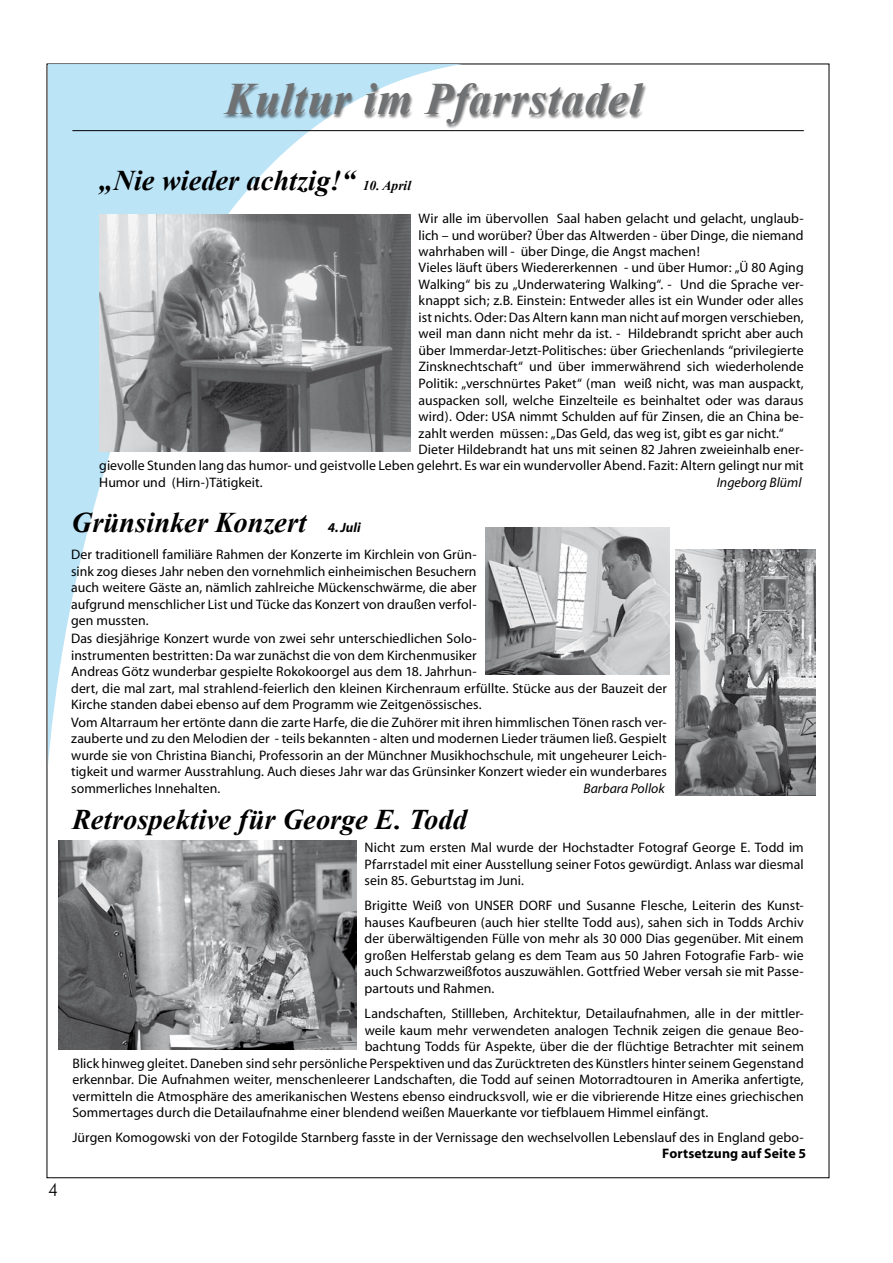
<style>
.page{position:relative;width:893px;height:1263px;background:#fff}
.page>*{position:absolute;margin:0;border:0;box-sizing:border-box;transform-origin:0 0}
.t1{font:italic 700 45px "Times New Roman";letter-spacing:.02em;color:#707173}
.t2{font:italic 700 28.5px "Times New Roman";color:#000}
.t3{font:300 18px "Futura BT";color:#000}
.t4{font:13.8px/16.6px "Myriad";letter-spacing:.005em;color:#000;text-align:justify}
.t5{font:italic 13.8px "Myriad";color:#000}
.t6{font:700 13.8px "Myriad";letter-spacing:.01em;color:#000}
.s1{font-size:13.5px}
.s2{font-family:"Myriad";font-size:13.5px}
</style>
<div class="page">
<svg style="left:48px;top:64px;width:415px;height:700px"></svg>
<img style="left:100px;top:215px;width:310px;height:236px">
<img style="left:58px;top:841px;width:298px;height:208px">
<img style="left:485px;top:528px;width:184px;height:146px">
<img style="left:675px;top:549px;width:141px;height:247px">
<div style="left:222px;top:84px;width:506px;height:80px;background:#000;opacity:.5"></div>
<hr style="left:72px;top:130px;width:732px;height:1px;background:#000">
<h1 class="t1" style="left:225px;top:68px;width:418px">Kultur im Pfarrstadel</h1>
<h3 class="t3" style="left:48px;top:1178px;width:12px">4</h3>
<h2 class="t2" style="left:99px;top:161px;width:313px">„Nie wieder achtzig!“ <span class="s1">10. April</span></h2>
<p class="t4" style="left:419px;top:211px;width:387px">Wir alle im übervollen Saal haben gelacht und gelacht, unglaub-</p>
<p class="t4" style="left:419px;top:227px;width:387px">lich – und worüber? Über das Altwerden - über Dinge, die niemand</p>
<p class="t4" style="left:419px;top:244px;width:283px">wahrhaben will - über Dinge, die Angst machen!</p>
<p class="t4" style="left:419px;top:260px;width:387px">Vieles läuft übers Wiedererkennen - und über Humor: „Ü 80 Aging</p>
<p class="t4" style="left:419px;top:276px;width:387px">Walking“ bis zu „Underwatering Walking“. - Und die Sprache ver-</p>
<p class="t4" style="left:419px;top:293px;width:387px">knappt sich; z.B. Einstein: Entweder alles ist ein Wunder oder alles</p>
<p class="t4" style="left:419px;top:309px;width:386px">ist nichts. Oder: Das Altern kann man nicht auf morgen verschieben,</p>
<p class="t4" style="left:419px;top:326px;width:386px">weil man dann nicht mehr da ist. - Hildebrandt spricht aber auch</p>
<p class="t4" style="left:419px;top:343px;width:386px">über Immerdar-Jetzt-Politisches: über Griechenlands “privilegierte</p>
<p class="t4" style="left:419px;top:359px;width:386px">Zinsknechtschaft“ und über immerwährend sich wiederholende</p>
<p class="t4" style="left:419px;top:376px;width:386px">Politik: „verschnürtes Paket“ (man weiß nicht, was man auspackt,</p>
<p class="t4" style="left:419px;top:392px;width:386px">auspacken soll, welche Einzelteile es beinhaltet oder was daraus</p>
<p class="t4" style="left:419px;top:409px;width:387px">wird). Oder: USA nimmt Schulden auf für Zinsen, die an China be-</p>
<p class="t4" style="left:419px;top:425px;width:366px">zahlt werden müssen: „Das Geld, das weg ist, gibt es gar nicht.“</p>
<p class="t4" style="left:419px;top:441px;width:387px">Dieter Hildebrandt hat uns mit seinen 82 Jahren zweieinhalb ener-</p>
<p class="t4" style="left:99px;top:458px;width:706px">gievolle Stunden lang das humor- und geistvolle Leben gelehrt. Es war ein wundervoller Abend. Fazit: Altern gelingt nur mit</p>
<p class="t4" style="left:99px;top:474px;width:165px">Humor und (Hirn-)Tätigkeit.</p>
<p class="t5" style="left:717px;top:475px;width:86px">Ingeborg Blüml</p>
<h2 class="t2" style="left:72px;top:503px;width:290px">Grünsinker Konzert <span class="s2">4. Juli</span></h2>
<p class="t4" style="left:71px;top:547px;width:597px;text-align:left">Der traditionell familiäre Rahmen der Konzerte im Kirchlein von Grün-<br>sink zog dieses Jahr neben den vornehmlich einheimischen Besuchern<br>auch weitere Gäste an, nämlich zahlreiche Mückenschwärme, die aber<br>aufgrund menschlicher List und Tücke das Konzert von draußen verfol-<br>gen mussten.<br>Das diesjährige Konzert wurde von zwei sehr unterschiedlichen Solo-<br>instrumenten bestritten: Da war zunächst die von dem Kirchenmusiker<br>Andreas Götz wunderbar gespielte Rokokoorgel aus dem 18. Jahrhun-<br>dert, die mal zart, mal strahlend-feierlich den kleinen Kirchenraum erfüllte. Stücke aus der Bauzeit der Kirche standen dabei ebenso auf dem Programm wie Zeitgenössisches.<br>Vom Altarraum her ertönte dann die zarte Harfe, die die Zuhörer mit ihren himmlischen Tönen rasch ver&shy;zauberte und zu den Melodien der - teils bekannten - alten und modernen Lieder träumen ließ. Gespielt wurde sie von Christina Bianchi, Professorin an der Münchner Musikhochschule, mit ungeheurer Leich&shy;tigkeit und warmer Ausstrahlung. Auch dieses Jahr war das Grünsinker Konzert wieder ein wunderbares sommerliches Innehalten.</p>
<p class="t5" style="left:583px;top:781px;width:83px">Barbara Pollok</p>
<h2 class="t2" style="left:72px;top:800px;width:396px">Retrospektive für George E. Todd</h2>
<p class="t4" style="left:365px;top:840px;width:441px">Nicht zum ersten Mal wurde der Hochstadter Fotograf George E. Todd im Pfarrstadel mit einer Ausstellung seiner Fotos gewürdigt. Anlass war diesmal sein 85. Geburtstag im Juni.</p>
<p class="t4" style="left:365px;top:898px;width:441px">Brigitte Weiß von UNSER DORF und Susanne Flesche, Leiterin des Kunst&shy;hauses Kaufbeuren (auch hier stellte Todd aus), sahen sich in Todds Archiv der überwältigenden Fülle von mehr als 30 000 Dias gegenüber. Mit einem großen Helferstab gelang es dem Team aus 50 Jahren Fotografie Farb- wie auch Schwarzweißfotos auszuwählen. Gottfried Weber versah sie mit Passe&shy;partouts und Rahmen.</p>
<p class="t4" style="left:365px;top:1006px;width:441px">Landschaften, Stillleben, Architektur, Detailaufnahmen, alle in der mittler-</p>
<p class="t4" style="left:365px;top:1022px;width:441px">weile kaum mehr verwendeten analogen Technik zeigen die genaue Beo-</p>
<p class="t4" style="left:365px;top:1039px;width:441px">bachtung Todds für Aspekte, über die der flüchtige Betrachter mit seinem</p>
<p class="t4" style="left:72px;top:1055px;width:733px">Blick hinweg gleitet. Daneben sind sehr persönliche Perspektiven und das Zurücktreten des Künstlers hinter seinem Gegenstand</p>
<p class="t4" style="left:72px;top:1072px;width:733px">erkennbar. Die Aufnahmen weiter, menschenleerer Landschaften, die Todd auf seinen Motorradtouren in Amerika anfertigte,</p>
<p class="t4" style="left:72px;top:1088px;width:733px">vermitteln die Atmosphäre des amerikanischen Westens ebenso eindrucksvoll, wie er die vibrierende Hitze eines griechischen</p>
<p class="t4" style="left:72px;top:1105px;width:637px">Sommertages durch die Detailaufnahme einer blendend weißen Mauerkante vor tiefblauem Himmel einfängt.</p>
<p class="t4" style="left:72px;top:1130px;width:733px">Jürgen Komogowski von der Fotogilde Starnberg fasste in der Vernissage den wechselvollen Lebenslauf des in England gebo-</p>
<p class="t6" style="left:662px;top:1146px;width:145px">Fortsetzung auf Seite 5</p>
</div>
